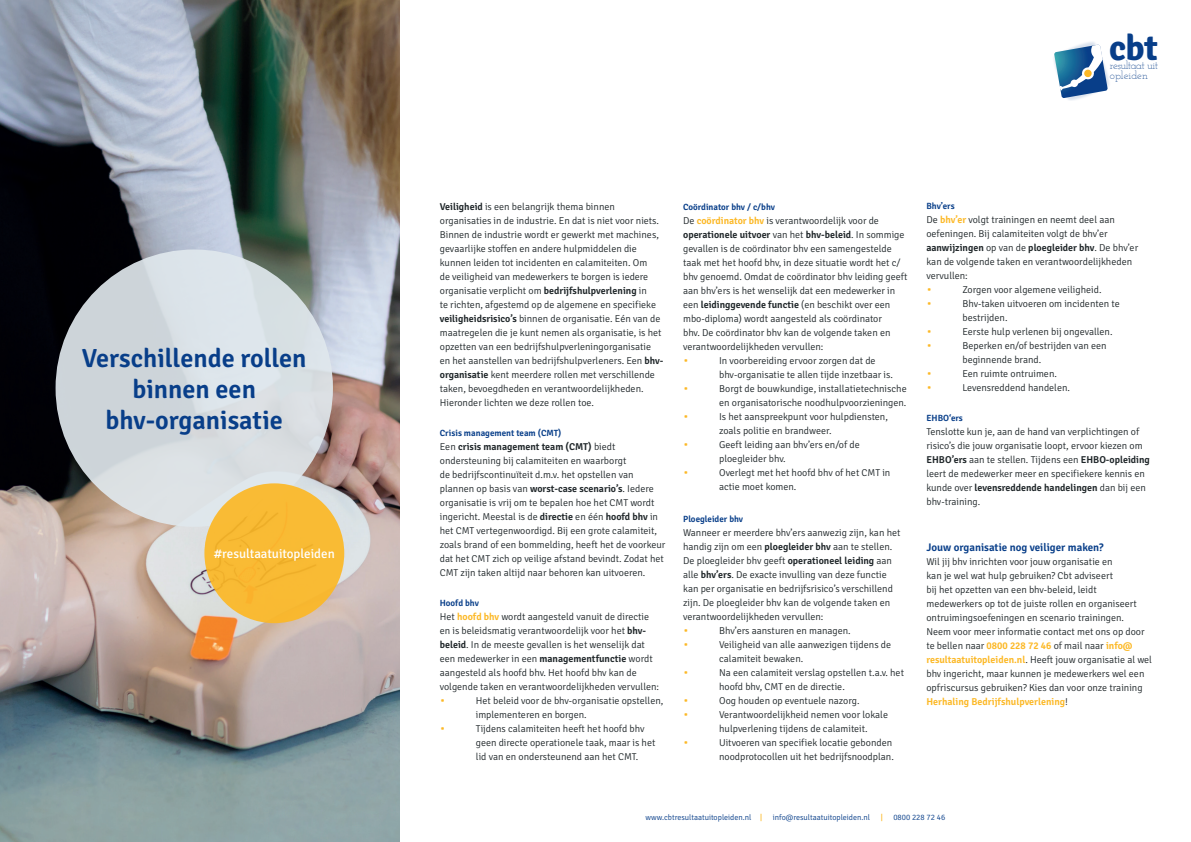
<style>
.page{position:relative;width:1191px;height:842px;background:#fff}
.page>*{position:absolute;margin:0;border:0;box-sizing:border-box;transform-origin:0 0}
.t1{font:700 36px "Signika";color:#083e89}
.t2{font:600 26.2px/31.4px "Signika";color:#083e89;text-align:center}
.t3{font:13px "Signika";color:#fff}
.t4{font:300 11.1px/9.7px "Josefin Slab";letter-spacing:-.05em;color:#083e89}
.t5{font:600 11px "Signika";color:#083e89}
.t6{font:300 10px/14px "Signika";color:#1f2629}
.t7{font:600 9px "Signika";color:#083e89}
.t8{font:300 8px "Signika";color:#083e89}
.t9{font:8px "Signika";color:#fcb825}
.s1{font-weight:600}
.s2{font-weight:600;color:#fcb825}
.s3{font-size:13px;color:#fcb825}
.s4{font-weight:400;color:#fcb825}
</style>
<div class="page">
<img style="left:0;top:1px;width:400px;height:841px">
<div style="left:56px;top:249px;width:277px;height:278px;background:#d9dfe2;border-radius:50%"></div>
<div style="left:204px;top:483px;width:140px;height:140px;background:#f9bb34;border-radius:50%"></div>
<img style="left:1067px;top:42px;width:43px;height:59px">
<svg style="left:1054px;top:45px;width:53px;height:53px"></svg>
<h2 class="t2" style="left:82px;top:342px;width:226px">Verschillende rollen binnen een bhv-organisatie</h2>
<h3 class="t3" style="left:214px;top:546px;width:122px">#resultaatuitopleiden</h3>
<h1 class="t1" style="left:1109px;top:26px;width:50px">cbt</h1>
<p class="t4" style="left:1110px;top:60px;width:50px">resultaat uit opleiden</p>
<p class="t6" style="left:440px;top:200px;width:225px"><span class="s1">Veiligheid</span> is een belangrijk thema binnen organisaties in de industrie. En dat is niet voor niets.<br>Binnen de industrie wordt er gewerkt met machines, gevaarlijke stoffen en andere hulpmiddelen die kunnen leiden tot incidenten en calamiteiten. Om<br>de veiligheid van medewerkers te borgen is iedere organisatie verplicht om <span class="s1">bedrijfshulpverlening</span> in<br>te richten, afgestemd op de algemene en specifieke <span class="s1">veiligheidsrisico’s</span> binnen de organisatie. Eén van de maatregelen die je kunt nemen als organisatie, is het opzetten van een bedrijfshulpverleningorganisatie en het aanstellen van bedrijfshulpverleners. Een <span class="s1">bhv&shy;organisatie</span> kent meerdere rollen met verschillende taken, bevoegdheden en verantwoordelijkheden.<br>Hieronder lichten we deze rollen toe.</p>
<p class="t7" style="left:440px;top:428px;width:123px">Crisis management team (CMT)</p>
<p class="t6" style="left:440px;top:440px;width:227px">Een <span class="s1">crisis management team (CMT)</span> biedt ondersteuning bij calamiteiten en waarborgt<br>de bedrijfscontinuïteit d.m.v. het opstellen van plannen op basis van <span class="s1">worst-case scenario’s</span>. Iedere organisatie is vrij om te bepalen hoe het CMT wordt ingericht. Meestal is de <span class="s1">directie</span> en één <span class="s1">hoofd bhv</span> in het CMT vertegenwoordigd. Bij een grote calamiteit, zoals brand of een bommelding, heeft het de voorkeur dat het CMT zich op veilige afstand bevindt. Zodat het CMT zijn taken altijd naar behoren kan uitvoeren.</p>
<p class="t7" style="left:440px;top:598px;width:41px">Hoofd bhv</p>
<p class="t6" style="left:440px;top:610px;width:221px">Het <span class="s2">hoofd bhv</span> wordt aangesteld vanuit de directie en is beleidsmatig verantwoordelijk voor het <span class="s1">bhv&shy;beleid</span>. In de meeste gevallen is het wenselijk dat een medewerker in een <span class="s1">managementfunctie</span> wordt aangesteld als hoofd bhv. Het hoofd bhv kan de volgende taken en verantwoordelijkheden vervullen:</p>
<p class="t6" style="left:476px;top:694px;width:189px;text-indent:-36px"><span class="s3">•</span> Het beleid voor de bhv-organisatie opstellen, implementeren en borgen.</p>
<p class="t6" style="left:476px;top:722px;width:181px;text-indent:-36px"><span class="s3">•</span> Tijdens calamiteiten heeft het hoofd bhv geen directe operationele taak, maar is het lid van en ondersteunend aan het CMT.</p>
<p class="t7" style="left:683px;top:202px;width:93px">Coördinator bhv / c/bhv</p>
<p class="t6" style="left:683px;top:214px;width:226px">De <span class="s2">coördinator bhv</span> is verantwoordelijk voor de <span class="s1">operationele uitvoer</span> van het <span class="s1">bhv-beleid</span>. In sommige gevallen is de coördinator bhv een samengestelde taak met het hoofd bhv, in deze situatie wordt het c/ bhv genoemd. Omdat de coördinator bhv leiding geeft aan bhv’ers is het wenselijk dat een medewerker in een <span class="s1">leidinggevende functie</span> (en beschikt over een mbo-diploma) wordt aangesteld als coördinator<br>bhv. De coördinator bhv kan de volgende taken en verantwoordelijkheden vervullen:</p>
<p class="t6" style="left:719px;top:354px;width:175px;text-indent:-36px"><span class="s3">•</span> In voorbereiding ervoor zorgen dat de bhv-organisatie te allen tijde inzetbaar is.</p>
<p class="t6" style="left:683px;top:382px;width:225px;text-align:right"><span class="s3">•</span> Borgt de bouwkundige, installatietechnische en organisatorische noodhulpvoorzieningen.</p>
<p class="t6" style="left:719px;top:410px;width:170px;text-indent:-36px"><span class="s3">•</span> Is het aanspreekpunt voor hulpdiensten, zoals politie en brandweer.</p>
<p class="t6" style="left:719px;top:438px;width:142px;text-indent:-36px"><span class="s3">•</span> Geeft leiding aan bhv’ers en/of de ploegleider bhv.</p>
<p class="t6" style="left:719px;top:466px;width:173px;text-indent:-36px"><span class="s3">•</span> Overlegt met het hoofd bhv of het CMT in actie moet komen.</p>
<p class="t7" style="left:683px;top:514px;width:62px">Ploegleider bhv</p>
<p class="t6" style="left:683px;top:526px;width:219px">Wanneer er meerdere bhv’ers aanwezig zijn, kan het handig zijn om een <span class="s1">ploegleider bhv</span> aan te stellen.<br>De ploegleider bhv geeft <span class="s1">operationeel leiding</span> aan alle <span class="s1">bhv’ers</span>. De exacte invulling van deze functie kan per organisatie en bedrijfsrisico’s verschillend zijn. De ploegleider bhv kan de volgende taken en verantwoordelijkheden vervullen:</p>
<p class="t6" style="left:683px;top:624px;width:169px"><span class="s3">•</span> Bhv’ers aansturen en managen.</p>
<p class="t6" style="left:719px;top:638px;width:173px;text-indent:-36px"><span class="s3">•</span> Veiligheid van alle aanwezigen tijdens de calamiteit bewaken.</p>
<p class="t6" style="left:719px;top:666px;width:186px;text-indent:-36px"><span class="s3">•</span> Na een calamiteit verslag opstellen t.a.v. het hoofd bhv, CMT en de directie.</p>
<p class="t6" style="left:683px;top:694px;width:178px"><span class="s3">•</span> Oog houden op eventuele nazorg.</p>
<p class="t6" style="left:719px;top:708px;width:170px;text-indent:-36px"><span class="s3">•</span> Verantwoordelijkheid nemen voor lokale hulpverlening tijdens de calamiteit.</p>
<p class="t6" style="left:683px;top:736px;width:212px;text-align:right"><span class="s3">•</span> Uitvoeren van specifiek locatie gebonden noodprotocollen uit het bedrijfsnoodplan.</p>
<p class="t7" style="left:926px;top:201px;width:30px">Bhv’ers</p>
<p class="t6" style="left:926px;top:213px;width:213px">De <span class="s2">bhv’er</span> volgt trainingen en neemt deel aan oefeningen. Bij calamiteiten volgt de bhv’er <span class="s1">aanwijzingen</span> op van de <span class="s1">ploegleider bhv</span>. De bhv’er kan de volgende taken en verantwoordelijkheden vervullen:</p>
<p class="t6" style="left:926px;top:283px;width:177px"><span class="s3">•</span> Zorgen voor algemene veiligheid.</p>
<p class="t6" style="left:962px;top:297px;width:159px;text-indent:-36px"><span class="s3">•</span> Bhv-taken uitvoeren om incidenten te bestrijden.</p>
<p class="t6" style="left:926px;top:325px;width:188px"><span class="s3">•</span> Eerste hulp verlenen bij ongevallen.</p>
<p class="t6" style="left:962px;top:339px;width:146px;text-indent:-36px"><span class="s3">•</span> Beperken en/of bestrijden van een beginnende brand.</p>
<p class="t6" style="left:926px;top:367px;width:132px"><span class="s3">•</span> Een ruimte ontruimen.</p>
<p class="t6" style="left:926px;top:381px;width:145px"><span class="s3">•</span> Levensreddend handelen.</p>
<p class="t7" style="left:926px;top:413px;width:38px">EHBO‘ers</p>
<p class="t6" style="left:926px;top:425px;width:225px">Tenslotte kun je, aan de hand van verplichtingen of risico’s die jouw organisatie loopt, ervoor kiezen om <span class="s1">EHBO’ers</span> aan te stellen. Tijdens een <span class="s1">EHBO-opleiding </span>leert de medewerker meer en specifiekere kennis en kunde over <span class="s1">levensreddende handelingen</span> dan bij een bhv-training.</p>
<p class="t5" style="left:926px;top:541px;width:179px">Jouw organisatie nog veiliger maken?</p>
<p class="t6" style="left:926px;top:555px;width:227px">Wil jij bhv inrichten voor jouw organisatie en<br>kan je wel wat hulp gebruiken? Cbt adviseert<br>bij het opzetten van een bhv-beleid, leidt medewerkers op tot de juiste rollen en organiseert ontruimingsoefeningen en scenario trainingen.<br>Neem voor meer informatie contact met ons op door te bellen naar <span class="s2">0800 228 72 46</span> of mail naar <span class="s2">info@ resultaatuitopleiden.nl</span>. Heeft jouw organisatie al wel bhv ingericht, maar kunnen je medewerkers wel een opfriscursus gebruiken? Kies dan voor onze training <span class="s2">Herhaling Bedrijfshulpverlening</span>!</p>
<p class="t8" style="left:645px;top:813px;width:118px">www.cbtresultaatuitopleiden.nl <span class="s4">|</span></p>
<p class="t8" style="left:773px;top:813px;width:99px">info@resultaatuitopleiden.nl</p>
<p class="t9" style="left:880px;top:813px;width:4px">|</p>
<p class="t8" style="left:893px;top:813px;width:53px">0800 228 72 46</p>
</div>
